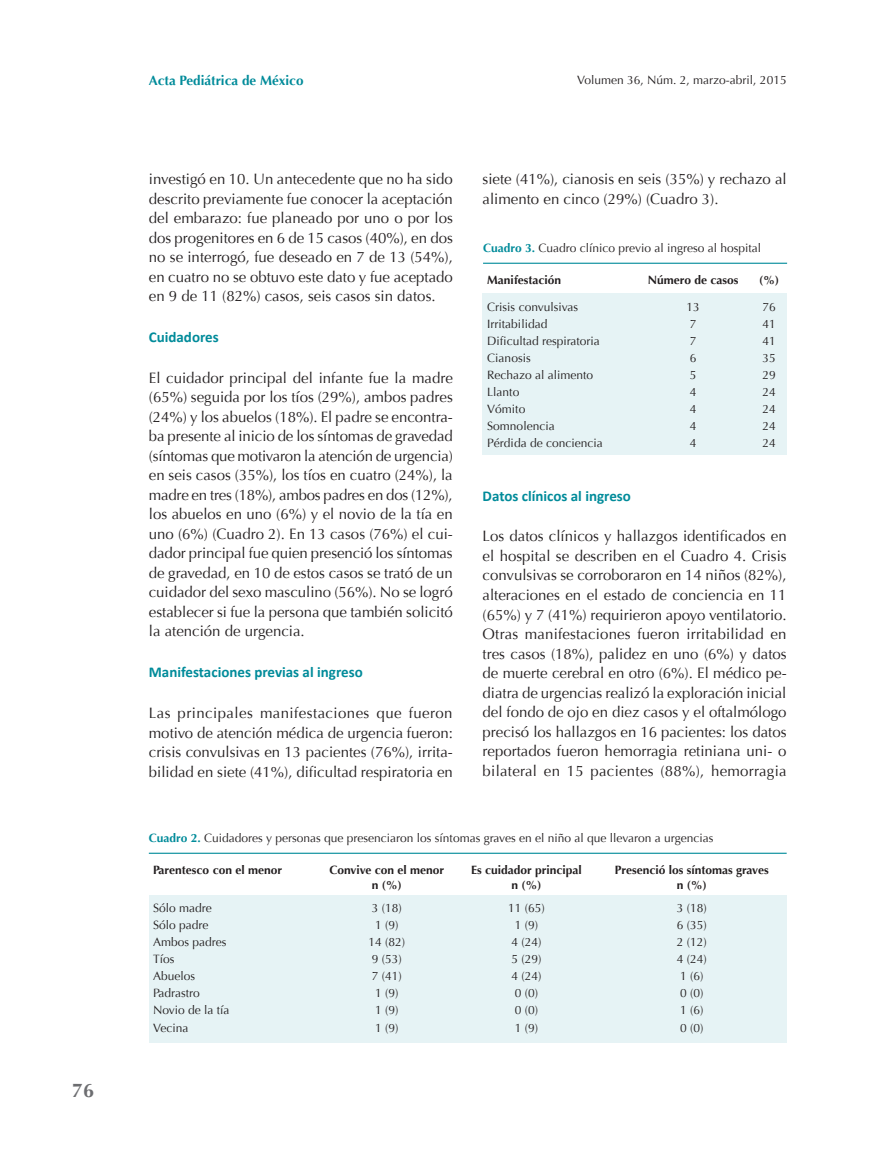
<style>
.page{position:relative;width:893px;height:1149px;background:#fff}
.page>*{position:absolute;margin:0;border:0;box-sizing:border-box;transform-origin:0 0}
.t1{font:700 19.5px "Optima";color:#6c6d70}
.Texto{font:15px/19.5px "Optima";color:#231f20;text-align:justify}
.Título_2{font:700 15px "Calibri";color:#008b9a}
.t2{font:700 13.5px "Optima";color:#008b9a}
.Cuadro{font:12px "Optima";color:#231f20}
.Cuadro-2{font:700 12px "Optima";color:#231f20}
.s1{font-weight:700;color:#008b9a}
</style>
<div class="page">
<div style="left:483px;top:293px;width:304px;height:162px;background:#e6f3f5"></div>
<div style="left:149px;top:894px;width:638px;height:148px;background:#e6f3f5"></div>
<hr style="left:483px;top:262px;width:304px;height:2px;background:#008b9a">
<hr style="left:149px;top:852px;width:638px;height:1px;background:#008b9a">
<h1 class="t1" style="left:72px;top:1079px;width:23px">76</h1>
<p class="t2" style="left:149px;top:73px;width:156px">Acta Pediátrica de México</p>
<p class="Cuadro" style="left:577px;top:73px;width:211px">Volumen 36, Núm. 2, marzo-abril, 2015</p>
<p class="Texto" style="left:149px;top:169px;width:306px">investigó en 10. Un antecedente que no ha sido descrito previamente fue conocer la aceptación del embarazo: fue planeado por uno o por los dos progenitores en 6 de 15 casos (40%), en dos no se interrogó, fue deseado en 7 de 13 (54%), en cuatro no se obtuvo este dato y fue aceptado en 9 de 11 (82%) casos, seis casos sin datos.</p>
<p class="Título_2" style="left:149px;top:327px;width:71px">Cuidadores</p>
<p class="Texto" style="left:149px;top:368px;width:306px">El cuidador principal del infante fue la madre (65%) seguida por los tíos (29%), ambos padres (24%) y los abuelos (18%). El padre se encontra&shy;ba presente al inicio de los síntomas de gravedad (síntomas que motivaron la atención de urgencia) en seis casos (35%), los tíos en cuatro (24%), la madre en tres (18%), ambos padres en dos (12%), los abuelos en uno (6%) y el novio de la tía en uno (6%) (Cuadro 2). En 13 casos (76%) el cui&shy;dador principal fue quien presenció los síntomas de gravedad, en 10 de estos casos se trató de un cuidador del sexo masculino (56%). No se logró establecer si fue la persona que también solicitó la atención de urgencia.</p>
<p class="Título_2" style="left:149px;top:662px;width:215px">Manifestaciones previas al ingreso</p>
<p class="Texto" style="left:149px;top:703px;width:306px">Las principales manifestaciones que fueron motivo de atención médica de urgencia fueron: crisis convulsivas en 13 pacientes (76%), irrita&shy;bilidad en siete (41%), dificultad respiratoria en</p>
<p class="Texto" style="left:483px;top:169px;width:306px">siete (41%), cianosis en seis (35%) y rechazo al alimento en cinco (29%) (Cuadro 3).</p>
<p class="Cuadro" style="left:483px;top:241px;width:280px"><span class="s1">Cuadro 3.</span> Cuadro clínico previo al ingreso al hospital</p>
<p class="Cuadro-2" style="left:487px;top:273px;width:75px">Manifestación</p>
<p class="Cuadro-2" style="left:648px;top:273px;width:92px">Número de casos</p>
<p class="Cuadro-2" style="left:759px;top:273px;width:21px">(%)</p>
<p class="Cuadro" style="left:487px;top:300px;width:92px">Crisis convulsivas</p>
<p class="Cuadro" style="left:686px;top:300px;width:15px">13</p>
<p class="Cuadro" style="left:762px;top:300px;width:15px">76</p>
<p class="Cuadro" style="left:487px;top:317px;width:62px">Irritabilidad</p>
<p class="Cuadro" style="left:690px;top:317px;width:8px">7</p>
<p class="Cuadro" style="left:762px;top:317px;width:15px">41</p>
<p class="Cuadro" style="left:487px;top:334px;width:114px">Dificultad respiratoria</p>
<p class="Cuadro" style="left:690px;top:334px;width:8px">7</p>
<p class="Cuadro" style="left:762px;top:334px;width:15px">41</p>
<p class="Cuadro" style="left:487px;top:351px;width:45px">Cianosis</p>
<p class="Cuadro" style="left:690px;top:351px;width:8px">6</p>
<p class="Cuadro" style="left:762px;top:351px;width:15px">35</p>
<p class="Cuadro" style="left:487px;top:368px;width:107px">Rechazo al alimento</p>
<p class="Cuadro" style="left:690px;top:368px;width:8px">5</p>
<p class="Cuadro" style="left:762px;top:368px;width:15px">29</p>
<p class="Cuadro" style="left:487px;top:385px;width:34px">Llanto</p>
<p class="Cuadro" style="left:690px;top:385px;width:8px">4</p>
<p class="Cuadro" style="left:762px;top:385px;width:15px">24</p>
<p class="Cuadro" style="left:487px;top:402px;width:40px">Vómito</p>
<p class="Cuadro" style="left:690px;top:402px;width:8px">4</p>
<p class="Cuadro" style="left:762px;top:402px;width:15px">24</p>
<p class="Cuadro" style="left:487px;top:419px;width:69px">Somnolencia</p>
<p class="Cuadro" style="left:690px;top:419px;width:8px">4</p>
<p class="Cuadro" style="left:762px;top:419px;width:15px">24</p>
<p class="Cuadro" style="left:487px;top:436px;width:117px">Pérdida de conciencia</p>
<p class="Cuadro" style="left:690px;top:436px;width:8px">4</p>
<p class="Cuadro" style="left:762px;top:436px;width:15px">24</p>
<p class="Título_2" style="left:483px;top:486px;width:150px">Datos clínicos al ingreso</p>
<p class="Texto" style="left:483px;top:526px;width:306px">Los datos clínicos y hallazgos identificados en el hospital se describen en el Cuadro 4. Crisis convulsivas se corroboraron en 14 niños (82%), alteraciones en el estado de conciencia en 11 (65%) y 7 (41%) requirieron apoyo ventilatorio.<br>Otras manifestaciones fueron irritabilidad en tres casos (18%), palidez en uno (6%) y datos de muerte cerebral en otro (6%). El médico pe&shy;diatra de urgencias realizó la exploración inicial del fondo de ojo en diez casos y el oftalmólogo precisó los hallazgos en 16 pacientes: los datos reportados fueron hemorragia retiniana uni- o bilateral en 15 pacientes (88%), hemorragia</p>
<p class="Cuadro" style="left:149px;top:830px;width:566px"><span class="s1">Cuadro 2.</span> Cuidadores y personas que presenciaron los síntomas graves en el niño al que llevaron a urgencias</p>
<p class="Cuadro-2" style="left:153px;top:862px;width:130px">Parentesco con el menor</p>
<p class="Cuadro-2" style="left:329px;top:862px;width:116px">Convive con el menor</p>
<p class="Cuadro-2" style="left:372px;top:877px;width:32px">n (%)</p>
<p class="Cuadro-2" style="left:471px;top:862px;width:112px">Es cuidador principal</p>
<p class="Cuadro-2" style="left:511px;top:877px;width:31px">n (%)</p>
<p class="Cuadro-2" style="left:615px;top:862px;width:156px">Presenció los síntomas graves</p>
<p class="Cuadro-2" style="left:677px;top:877px;width:31px">n (%)</p>
<p class="Cuadro" style="left:153px;top:901px;width:60px">Sólo madre</p>
<p class="Cuadro" style="left:372px;top:901px;width:32px">3 (18)</p>
<p class="Cuadro" style="left:508px;top:901px;width:38px">11 (65)</p>
<p class="Cuadro" style="left:677px;top:901px;width:32px">3 (18)</p>
<p class="Cuadro" style="left:153px;top:918px;width:57px">Sólo padre</p>
<p class="Cuadro" style="left:375px;top:918px;width:25px">1 (9)</p>
<p class="Cuadro" style="left:515px;top:918px;width:25px">1 (9)</p>
<p class="Cuadro" style="left:677px;top:918px;width:32px">6 (35)</p>
<p class="Cuadro" style="left:153px;top:935px;width:75px">Ambos padres</p>
<p class="Cuadro" style="left:368px;top:935px;width:38px">14 (82)</p>
<p class="Cuadro" style="left:511px;top:935px;width:32px">4 (24)</p>
<p class="Cuadro" style="left:677px;top:935px;width:32px">2 (12)</p>
<p class="Cuadro" style="left:153px;top:952px;width:23px">Tíos</p>
<p class="Cuadro" style="left:372px;top:952px;width:32px">9 (53)</p>
<p class="Cuadro" style="left:511px;top:952px;width:32px">5 (29)</p>
<p class="Cuadro" style="left:677px;top:952px;width:32px">4 (24)</p>
<p class="Cuadro" style="left:153px;top:969px;width:44px">Abuelos</p>
<p class="Cuadro" style="left:372px;top:969px;width:32px">7 (41)</p>
<p class="Cuadro" style="left:511px;top:969px;width:32px">4 (24)</p>
<p class="Cuadro" style="left:680px;top:969px;width:25px">1 (6)</p>
<p class="Cuadro" style="left:153px;top:986px;width:48px">Padrastro</p>
<p class="Cuadro" style="left:375px;top:986px;width:25px">1 (9)</p>
<p class="Cuadro" style="left:515px;top:986px;width:25px">0 (0)</p>
<p class="Cuadro" style="left:680px;top:986px;width:25px">0 (0)</p>
<p class="Cuadro" style="left:153px;top:1003px;width:78px">Novio de la tía</p>
<p class="Cuadro" style="left:375px;top:1003px;width:25px">1 (9)</p>
<p class="Cuadro" style="left:515px;top:1003px;width:25px">0 (0)</p>
<p class="Cuadro" style="left:680px;top:1003px;width:25px">1 (6)</p>
<p class="Cuadro" style="left:153px;top:1020px;width:37px">Vecina</p>
<p class="Cuadro" style="left:375px;top:1020px;width:25px">1 (9)</p>
<p class="Cuadro" style="left:515px;top:1020px;width:25px">1 (9)</p>
<p class="Cuadro" style="left:680px;top:1020px;width:25px">0 (0)</p>
</div>
